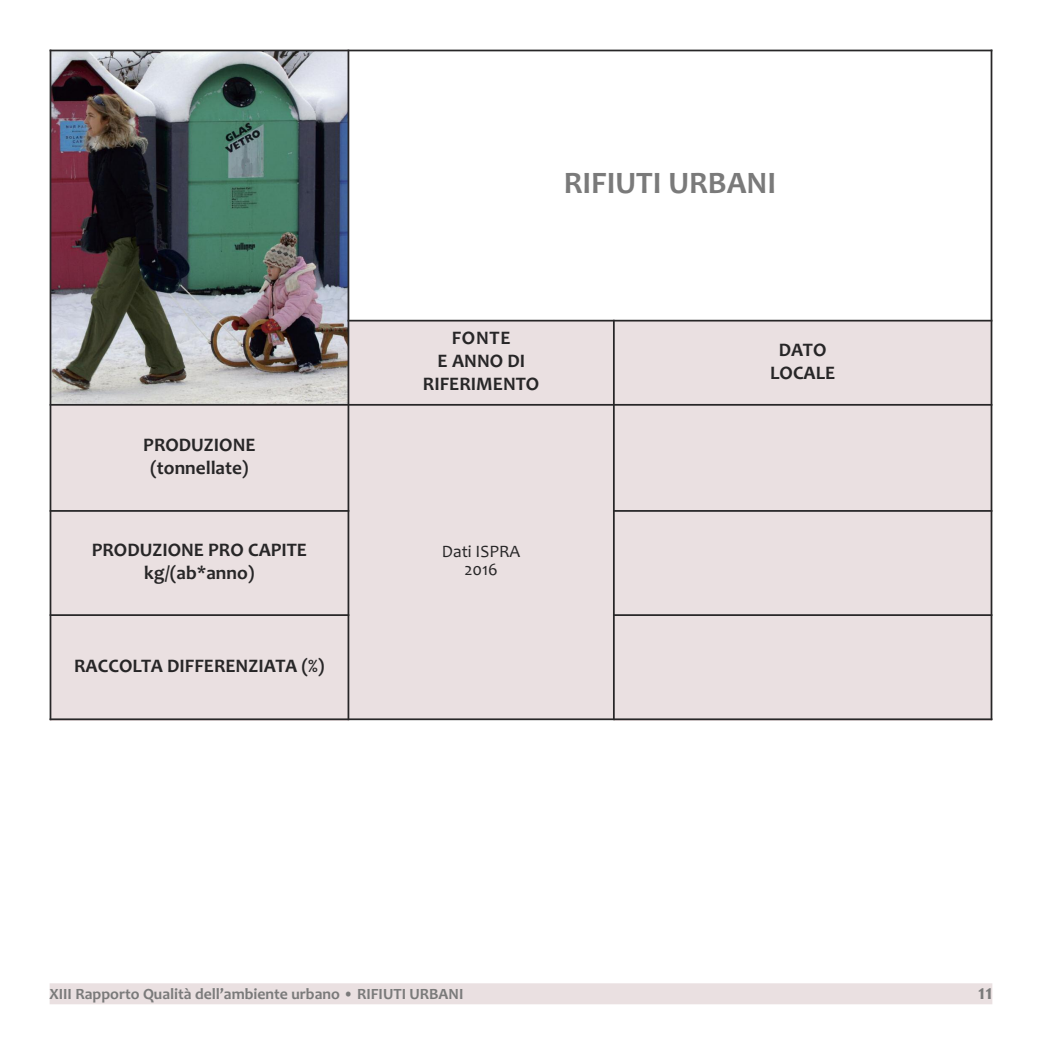
<style>
.page{position:relative;width:1042px;height:1042px;background:#fff}
.page>*{position:absolute;margin:0;border:0;box-sizing:border-box;transform-origin:0 0}
.t1{font:700 31.5px "Candara";color:#7a7a7a}
.t2{font:700 21px "Candara";color:#7a7a7a}
.t3{font:700 19.25px/23.1px "Candara";color:#272627;text-align:center}
.t4{font:17.5px/17.5px "Candara";color:#272627;text-align:center}
.t5{font:700 15.75px "Candara";color:#7a7a7a}
</style>
<div class="page">
<div style="left:50px;top:983px;width:942px;height:21px;background:#eae0e1"></div>
<img style="left:51px;top:51px;width:296px;height:353px">
<div style="left:348px;top:321px;width:266px;height:84px;background:#eae0e1"></div>
<div style="left:614px;top:321px;width:377px;height:84px;background:#eae0e1"></div>
<div style="left:50px;top:405px;width:298px;height:106px;background:#eae0e1"></div>
<div style="left:348px;top:405px;width:266px;height:314px;background:#eae0e1"></div>
<div style="left:614px;top:405px;width:377px;height:106px;background:#eae0e1"></div>
<div style="left:50px;top:511px;width:298px;height:104px;background:#eae0e1"></div>
<div style="left:614px;top:511px;width:377px;height:104px;background:#eae0e1"></div>
<div style="left:50px;top:615px;width:298px;height:105px;background:#eae0e1"></div>
<div style="left:614px;top:615px;width:377px;height:105px;background:#eae0e1"></div>
<hr style="left:50px;top:50px;width:1px;height:670px;background:#272627">
<hr style="left:347px;top:50px;width:2px;height:670px;background:#272627">
<hr style="left:613px;top:320px;width:2px;height:400px;background:#272627">
<hr style="left:990px;top:50px;width:2px;height:670px;background:#272627">
<hr style="left:50px;top:50px;width:942px;height:1px;background:#272627">
<hr style="left:347px;top:320px;width:645px;height:1px;background:#272627">
<hr style="left:50px;top:404px;width:942px;height:2px;background:#272627">
<hr style="left:50px;top:510px;width:299px;height:2px;background:#272627">
<hr style="left:613px;top:510px;width:379px;height:2px;background:#272627">
<hr style="left:50px;top:614px;width:299px;height:2px;background:#272627">
<hr style="left:613px;top:614px;width:379px;height:2px;background:#272627">
<hr style="left:50px;top:718px;width:942px;height:2px;background:#272627">
<h1 class="t1" style="left:564px;top:163px;width:214px">RIFIUTI URBANI</h1>
<p class="t3" style="left:143px;top:432px;width:114px">PRODUZIONE (TONNELLATE)</p>
<p class="t3" style="left:92px;top:537px;width:217px">PRODUZIONE PRO CAPITE<br>KG/(AB*ANNO)</p>
<p class="t3" style="left:74px;top:653px;width:252px">RACCOLTA DIFFERENZIATA (%)</p>
<p class="t3" style="left:423px;top:326px;width:118px">FONTE<br>E ANNO DI<br>RIFERIMENTO</p>
<p class="t3" style="left:770px;top:337px;width:67px">DATO<br>LOCALE</p>
<p class="t4" style="left:442px;top:542px;width:80px">Dati ISPRA<br>2016</p>
<p class="t5" style="left:50px;top:984px;width:415px">XIII RAPPORTO QUALITÀ DELL’AMBIENTE URBANO • RIFIUTI URBANI</p>
<p class="t2" style="left:978px;top:979px;width:16px">11</p>
</div>
